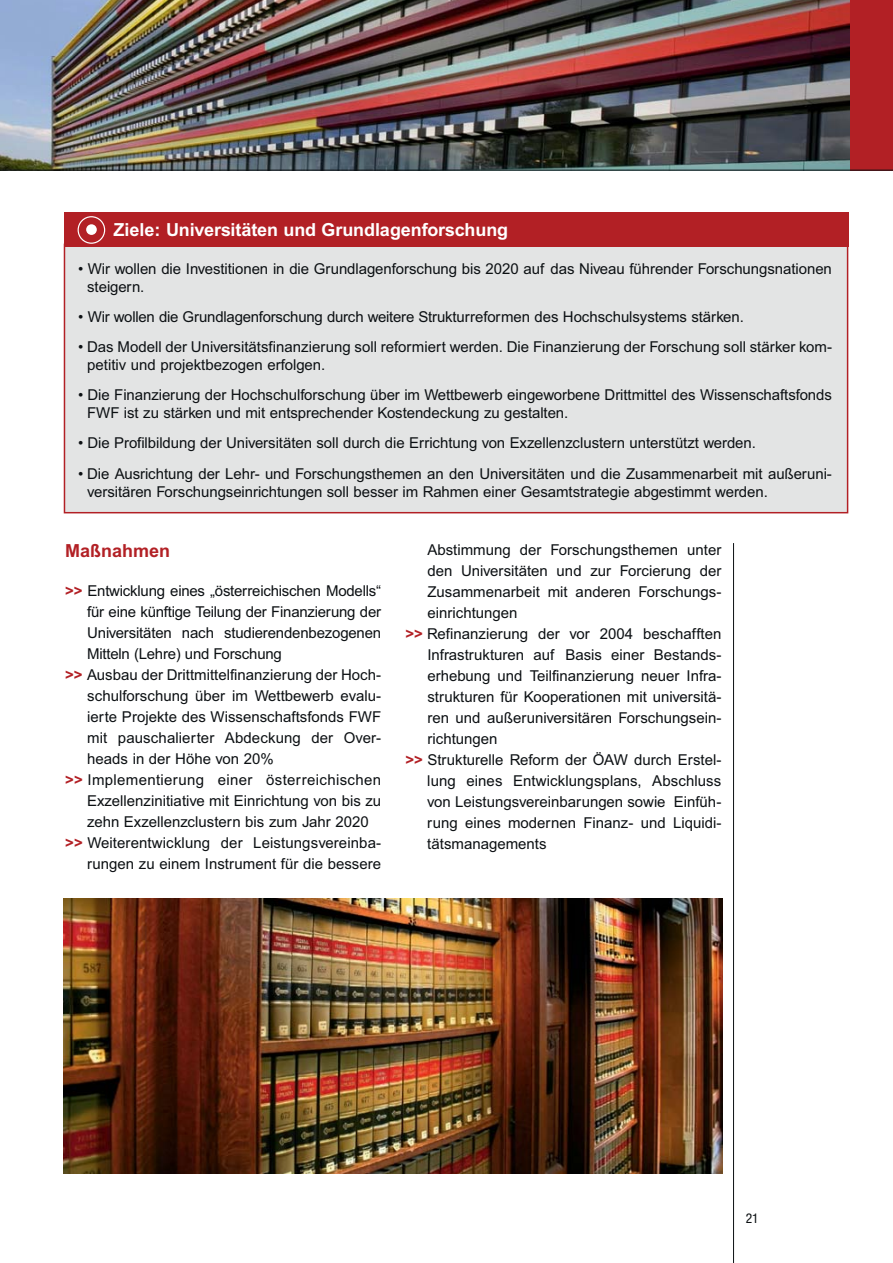
<style>
.page{position:relative;width:893px;height:1263px;background:#fff}
.page>*{position:absolute;margin:0;border:0;box-sizing:border-box;transform-origin:0 0}
.t1{font:700 18px "Arial";letter-spacing:-.005em;color:#fff}
.t2{font:700 18px "Arial";color:#b22025}
.t3{font:15px/18px "Arial";color:#0c1013}
.t4{font:15px "Arial";letter-spacing:.02em;color:#0c1013}
.t5{font:condensed 13.5px "Helvetica Neue";color:#0c1013}
.s1{font-weight:700;color:#b22025}
</style>
<div class="page">
<img style="left:0;top:0;width:850px;height:170px">
<hr style="left:733px;top:543px;width:1px;height:720px;background:#0c1013">
<div style="left:850px;top:0;width:43px;height:170px;background:#b22025"></div>
<hr style="left:0;top:170px;width:893px;height:1px;background:#0c1013">
<div style="left:65px;top:245px;width:782px;height:267px;background:#e3e4e4"></div>
<div style="left:64px;top:213px;width:784px;height:34px;background:#b22025"></div>
<svg style="left:78px;top:216px;width:27px;height:28px"></svg>
<div style="left:86px;top:224px;width:11px;height:11px;background:#fff;border-radius:50%"></div>
<img style="left:64px;top:898px;width:659px;height:276px">
<p class="t1" style="left:113px;top:223px;width:396px">Ziele: Universitäten und Grundlagenforschung</p>
<p class="t3" style="left:87px;top:261px;width:746px;text-indent:-9px">• Wir wollen die Investitionen in die Grundlagenforschung bis 2020 auf das Niveau führender Forschungsnationen steigern.</p>
<p class="t3" style="left:78px;top:309px;width:667px">• Wir wollen die Grundlagenforschung durch weitere Struk turreformen des Hochschulsystems stärken.</p>
<p class="t3" style="left:87px;top:339px;width:746px;text-indent:-9px">• Das Modell der Universitätsfinanzierung soll reformiert werden. Die Finanzierung der For schung soll stärker kom&shy;petitiv und projektbezogen erfolgen.</p>
<p class="t3" style="left:87px;top:387px;width:746px;text-indent:-9px">• Die Finanzierung der Hochschulforschung über im Wett bewerb eingeworbene Drittmittel des Wissens chafts fonds<br>FWF ist zu stärken und mit entsprechender Kos tendeckung zu gestalten.</p>
<p class="t3" style="left:78px;top:436px;width:679px">• Die Profilbildung der Universitäten soll durch die Er richtung von Exzellenzclustern unterstützt werden.</p>
<p class="t3" style="left:87px;top:466px;width:746px;text-indent:-9px">• Die Ausrichtung der Lehr- und Forschungsthemen an den Uni versitäten und die Zusammenarbeit mit außeruni&shy;versitären Forschungseinrichtungen soll besser im Rahmen einer Gesamtstrategie abgestimmt werden.</p>
<p class="t2" style="left:65px;top:545px;width:107px">Maßnahmen</p>
<p class="t3" style="left:65px;top:584px;width:317px"><span class="s1">&gt;&gt;</span> Entwicklung eines „österreichischen Modells“</p>
<p class="t3" style="left:87px;top:605px;width:295px">für eine künftige Teilung der Finanzierung der</p>
<p class="t3" style="left:87px;top:626px;width:295px">Universitäten nach studierendenbezogenen</p>
<p class="t3" style="left:87px;top:647px;width:196px">Mitteln (Lehre) und Forschung</p>
<p class="t3" style="left:65px;top:668px;width:317px"><span class="s1">&gt;&gt;</span> Ausbau der Drittmittelfinanzierung der Hoch -</p>
<p class="t3" style="left:87px;top:689px;width:295px">schulforschung über im Wettbewerb evalu-</p>
<p class="t3" style="left:87px;top:710px;width:295px">ierte Projekte des Wissenschaftsfonds FWF</p>
<p class="t3" style="left:87px;top:731px;width:295px">mit pauschalierter Abdeckung der Over -</p>
<p class="t3" style="left:87px;top:752px;width:188px">heads in der Höhe von 20%</p>
<p class="t4" style="left:65px;top:775px;width:317px"><span class="s1">&gt;&gt;</span> Implementierung einer österreichischen</p>
<p class="t3" style="left:87px;top:794px;width:296px">Exzellenzinitiative mit Einrichtung von bis zu</p>
<p class="t3" style="left:87px;top:815px;width:283px">zehn Exzellenzclustern bis zum Jahr 2020</p>
<p class="t3" style="left:65px;top:836px;width:317px"><span class="s1">&gt;&gt;</span> Weiterentwicklung der Leistungs ver einba-</p>
<p class="t3" style="left:87px;top:857px;width:295px">rungen zu einem Instrument für die bessere</p>
<p class="t3" style="left:427px;top:543px;width:295px">Abstimmung der Forschungsthemen unter</p>
<p class="t3" style="left:427px;top:564px;width:295px">den Universitäten und zur Forcierung der</p>
<p class="t3" style="left:427px;top:585px;width:295px">Zusammenarbeit mit anderen Forschungs -</p>
<p class="t3" style="left:427px;top:606px;width:92px">einrichtungen</p>
<p class="t3" style="left:405px;top:627px;width:317px"><span class="s1">&gt;&gt;</span> Refinanzierung der vor 2004 beschafften</p>
<p class="t3" style="left:427px;top:648px;width:295px">Infrastrukturen auf Basis einer Be stands-</p>
<p class="t3" style="left:427px;top:669px;width:295px">erhebung und Teilfinanzierung neuer Infra -</p>
<p class="t3" style="left:427px;top:690px;width:295px">strukturen für Kooperationen mit universitä-</p>
<p class="t3" style="left:427px;top:711px;width:295px">ren und außeruniversitären Forschungs ein-</p>
<p class="t3" style="left:427px;top:732px;width:72px">richtungen</p>
<p class="t3" style="left:405px;top:753px;width:317px"><span class="s1">&gt;&gt;</span> Strukturelle Reform der ÖAW durch Er stel-</p>
<p class="t3" style="left:427px;top:774px;width:295px">lung eines Entwicklungsplans, Abschluss</p>
<p class="t3" style="left:427px;top:795px;width:296px">von Leistungsvereinbarungen so wie Einfüh -</p>
<p class="t3" style="left:427px;top:816px;width:296px">rung eines modernen Finanz- und Liquidi -</p>
<p class="t3" style="left:427px;top:837px;width:121px">tätsmanagements</p>
<p class="t5" style="left:746px;top:1213px;width:14px">21</p>
</div>
